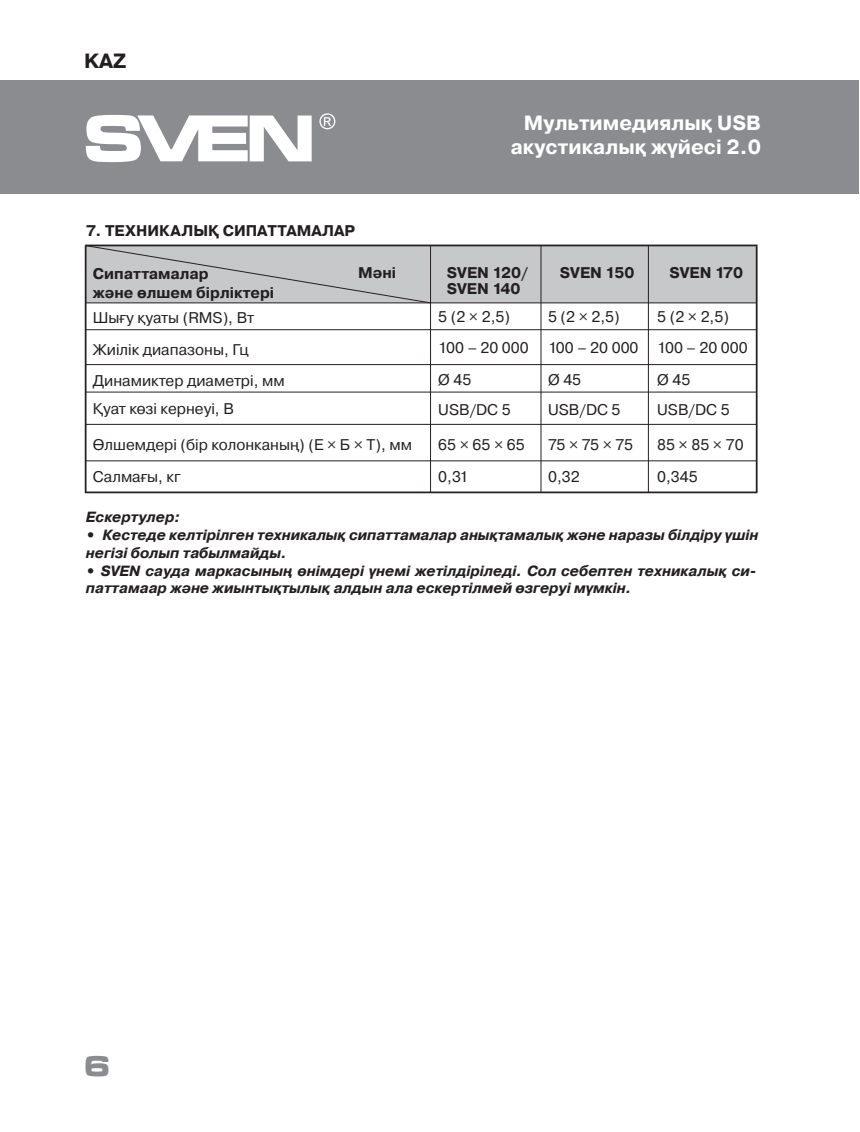
<style>
.page{position:relative;width:860px;height:1132px;background:#fff}
.page>*{position:absolute;margin:0;border:0;box-sizing:border-box;transform-origin:0 0}
.t1{font:700 28px "Micra";color:#8a8c8f}
.t2{font:700 20.65px/24.2px "Pragmatica";color:#fff;text-align:right}
.t3{font:700 20.65px "Pragmatica";color:#231f20}
.t4{font:15.4px/31.8px "Pragmatica";color:#231f20}
.t5{font:700 15.4px/19.2px "Pragmatica";color:#231f20}
.t6{font:italic 700 14.7px/17.8px "Pragmatica";color:#231f20}
.s1{font-style:normal}
</style>
<div class="page">
<div style="left:0;top:81px;width:858px;height:113px;background:#8a8c8f"></div>
<div style="left:86px;top:245px;width:670px;height:58px;background:#c7c8ca"></div>
<hr style="left:85px;top:244px;width:672px;height:2px;background:#231f20">
<hr style="left:85px;top:302px;width:671px;height:1px;background:#231f20">
<hr style="left:85px;top:364px;width:671px;height:1px;background:#231f20">
<hr style="left:85px;top:391px;width:671px;height:1px;background:#231f20">
<hr style="left:85px;top:423px;width:671px;height:2px;background:#231f20">
<hr style="left:85px;top:460px;width:671px;height:1px;background:#231f20">
<hr style="left:85px;top:491px;width:672px;height:2px;background:#231f20">
<hr style="left:430px;top:245px;width:1px;height:247px;background:#231f20">
<hr style="left:755px;top:246px;width:2px;height:246px;background:#231f20">
<hr style="left:85px;top:245px;width:1px;height:248px;background:#231f20">
<hr style="left:86px;top:329px;width:670px;height:1px;background:#231f20">
<hr style="left:540px;top:245px;width:1px;height:247px;background:#231f20">
<hr style="left:647px;top:245px;width:2px;height:247px;background:#231f20">
<svg style="left:85px;top:244px;width:346px;height:60px"></svg>
<svg style="left:86px;top:115px;width:225px;height:47px"></svg>
<svg style="left:319px;top:113px;width:16px;height:16px"></svg>
<h2 class="t3" style="left:84px;top:48px;width:44px">KAZ</h2>
<p class="t5" style="left:86px;top:221px;width:270px">7. ТЕХНИКАЛЫҚ СИПАТТАМАЛАР</p>
<p class="t5" style="left:358px;top:263px;width:39px">Мәні</p>
<p class="t5" style="left:93px;top:264px;width:183px">Сипаттамалар<br>және өлшем бірліктері</p>
<p class="t4" style="left:93px;top:302px;width:193px">Шығу қуаты (RMS), Вт<br>Жиілік диапазоны, Гц<br>Динамиктер диаметрі, мм</p>
<p class="t4" style="left:93px;top:393px;width:142px">Қуат көзі кернеуі, В</p>
<p class="t4" style="left:93px;top:429px;width:320px">Өлшемдері (бір колонканың) (Е × Б × Т), мм<br>Салмағы, кг</p>
<h2 class="t2" style="left:510px;top:111px;width:252px">Мультимедиялық USB акустикалық жүйеci 2.0</h2>
<p class="t5" style="left:447px;top:263px;width:83px">SVEN 120/</p>
<p class="t4" style="left:438px;top:301px;width:92px">5 (2 × 2,5)<br>100 – 20 000<br>Ø 45</p>
<p class="t4" style="left:438px;top:394px;width:74px">USB/DC 5</p>
<p class="t4" style="left:438px;top:429px;width:88px">65 × 65 × 65<br>0,31</p>
<p class="t5" style="left:446px;top:279px;width:75px">SVEN 140</p>
<p class="t5" style="left:560px;top:263px;width:76px">SVEN 150</p>
<p class="t4" style="left:548px;top:301px;width:92px">5 (2 × 2,5)<br>100 – 20 000<br>Ø 45</p>
<p class="t4" style="left:548px;top:394px;width:74px">USB/DC 5</p>
<p class="t4" style="left:548px;top:429px;width:86px">75 × 75 × 75<br>0,32</p>
<p class="t5" style="left:669px;top:263px;width:75px">SVEN 170</p>
<p class="t4" style="left:657px;top:301px;width:92px">5 (2 × 2,5)<br>100 – 20 000<br>Ø 45</p>
<p class="t4" style="left:657px;top:394px;width:74px">USB/DC 5</p>
<p class="t4" style="left:657px;top:429px;width:88px">85 × 85 × 70<br>0,345</p>
<p class="t6" style="left:86px;top:508px;width:95px">Ескертулер:</p>
<p class="t6" style="left:86px;top:526px;width:674px"><span class="s1">•</span> Кестеде келтірілген техникалық сипаттамалар анықтамалық және наразы білдіру үшін негізі болып табылмайды.</p>
<p class="t6" style="left:86px;top:561px;width:672px"><span class="s1">•</span> SVEN сауда маркасының өнімдері үнемі жетілдіріледі. Сол себептен техникалық си&shy;паттамаар және жиынтықтылық алдын ала ескертілмей өзгеруі мүмкін.</p>
<h1 class="t1" style="left:83px;top:1051px;width:30px">6</h1>
</div>
